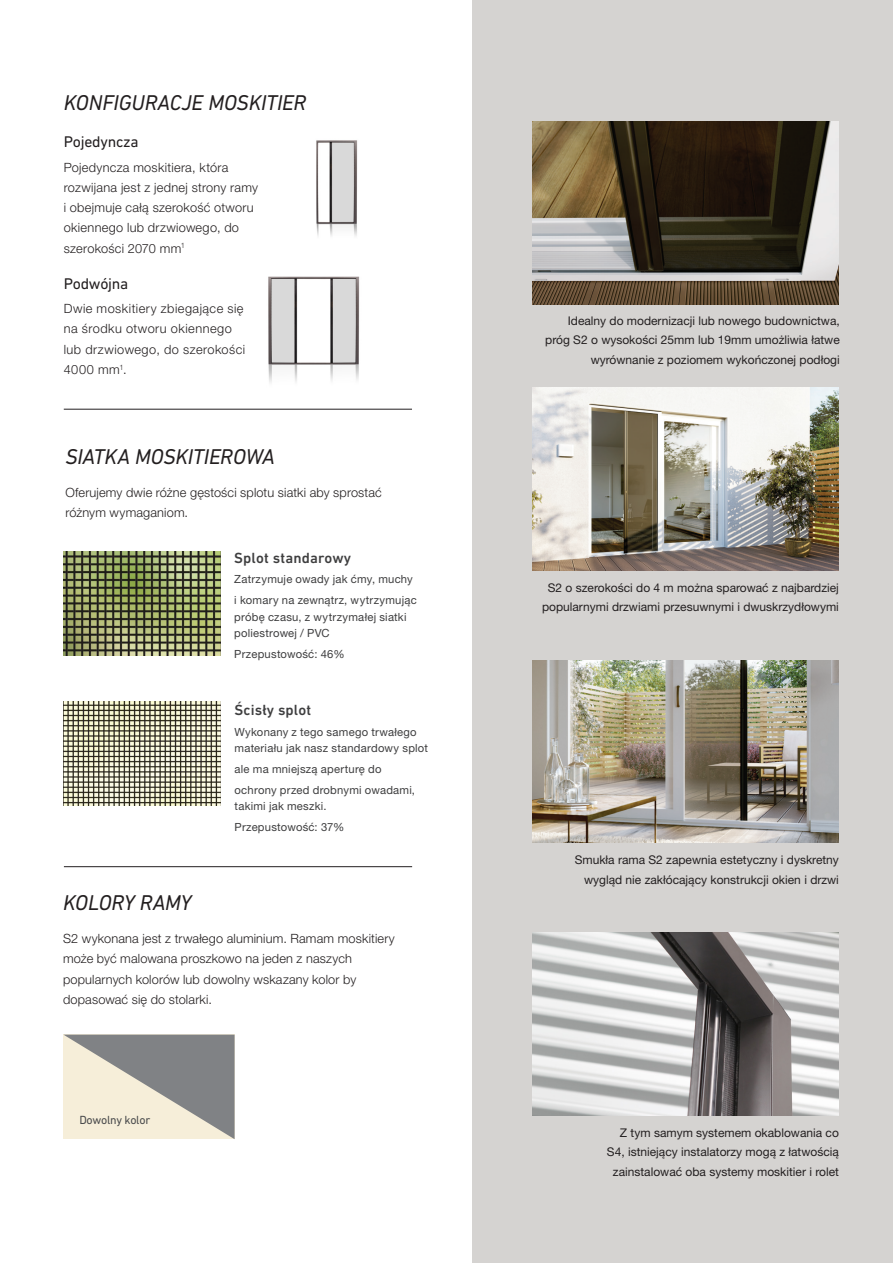
<style>
.page{position:relative;width:893px;height:1263px;background:#fff}
.page>*{position:absolute;margin:0;border:0;box-sizing:border-box;transform-origin:0 0}
.Heading_1{font:italic 21.75px "DIN Next LT Pro";letter-spacing:-.01em;color:#231f20}
.Heading_2{font:15.75px "DIN Next LT Pro";letter-spacing:-.015em;color:#231f20}
.Heading_3{font:500 15px "DIN Next LT Pro";letter-spacing:.01em;color:#3e3e3f}
.Body_copy{font:300 12.75px/20.2px "Helvetica Neue LT Pro";letter-spacing:.015em;color:#231f20}
.Heading_4_-_black{font:300 12.75px/20.2px "Helvetica Neue LT Pro";letter-spacing:.025em;color:#231f20}
.Body_copy-2{font:300 12.75px/20.2px "Helvetica Neue LT Pro";letter-spacing:.04em;color:#231f20}
.Image_caption{font:12px/19.5px "Helvetica Neue LT Pro";color:#231f20;text-align:right}
.secondary_menu_headi{font:12px "DIN Next LT Pro";letter-spacing:-.02em;color:#4b4c4d}
.Body{font:11.25px/16.5px "Helvetica Neue LT Pro";letter-spacing:.02em;color:#3e3e3f}
</style>
<div class="page">
<img style="left:268px;top:276px;width:92px;height:107px">
<img style="left:316px;top:140px;width:42px;height:96px">
<svg style="left:63px;top:1035px;width:172px;height:104px;background:#bcb9af"></svg>
<img style="left:63px;top:551px;width:157px;height:105px">
<img style="left:63px;top:701px;width:157px;height:105px">
<hr style="left:64px;top:409px;width:348px;height:1px;background:#231f20">
<hr style="left:64px;top:866px;width:348px;height:1px;background:#231f20">
<div style="left:472px;top:0;width:421px;height:1263px;background:#d5d3d1"></div>
<img style="left:533px;top:387px;width:306px;height:183px">
<img style="left:533px;top:933px;width:306px;height:183px">
<img style="left:533px;top:122px;width:306px;height:183px">
<img style="left:533px;top:660px;width:306px;height:183px">
<p class="Heading_1" style="left:64px;top:90px;width:244px">KONFIGURACJE MOSKITIER</p>
<p class="Heading_2" style="left:64px;top:133px;width:76px">Pojedyncza</p>
<p class="Heading_4_-_black" style="left:64px;top:157px;width:196px">Pojedyncza moskitiera, która rozwijana jest z jednej strony ramy i obejmuje całą szerokość otworu okiennego lub drzwiowego, do szerokości 2070 mm<sup>1</sup></p>
<p class="Heading_2" style="left:64px;top:274px;width:66px">Podwójna</p>
<p class="Body_copy-2" style="left:64px;top:298px;width:183px">Dwie moskitiery zbiegające się na środku otworu okiennego lub drzwiowego, do szerokości<br>4000 mm<sup>1</sup>.</p>
<p class="Heading_1" style="left:65px;top:444px;width:211px">SIATKA MOSKITIEROWA</p>
<p class="Body_copy" style="left:65px;top:482px;width:318px">Oferujemy dwie różne gęstości splotu siatki aby sprostać różnym wymaganiom.</p>
<p class="Heading_3" style="left:234px;top:549px;width:118px">Splot standarowy</p>
<p class="Body" style="left:234px;top:571px;width:180px">Zatrzymuje owady jak ćmy, muchy</p>
<p class="Body" style="left:234px;top:591px;width:184px">i komary na zewnątrz, wytrzymując próbę czasu, z wytrzymałej siatki poliestrowej / PVC</p>
<p class="Body" style="left:234px;top:645px;width:112px">Przepustowość: 46%</p>
<p class="Heading_3" style="left:235px;top:701px;width:78px">Ścisły splot</p>
<p class="Body" style="left:235px;top:723px;width:195px">Wykonany z tego samego trwałego materiału jak nasz standardowy splot</p>
<p class="Body" style="left:235px;top:761px;width:148px">ale ma mniejszą aperturę do</p>
<p class="Body" style="left:235px;top:781px;width:182px">ochrony przed drobnymi owadami, takimi jak meszki.</p>
<p class="Body" style="left:235px;top:819px;width:111px">Przepustowość: 37%</p>
<p class="Heading_1" style="left:63px;top:890px;width:130px">KOLORY RAMY</p>
<p class="Body_copy" style="left:63px;top:928px;width:333px">S2 wykonana jest z trwałego aluminium. Ramam moskitiery może być malowana proszkowo na jeden z naszych popularnych kolorów lub dowolny wskazany kolor by dopasować się do stolarki.</p>
<p class="secondary_menu_headi" style="left:79px;top:1112px;width:72px">Dowolny kolor</p>
<p class="Image_caption" style="left:545px;top:311px;width:296px">Idealny do modernizacji lub nowego budownictwa, próg S2 o wysokości 25mm lub 19mm umożliwia łatwe wyrównanie z poziomem wykończonej podłogi</p>
<p class="Image_caption" style="left:542px;top:577px;width:298px;text-align:center">S2 o szerokości do 4 m można sparować z najbardziej popularnymi drzwiami przesuwnymi i dwuskrzydłowymi</p>
<p class="Image_caption" style="left:575px;top:850px;width:266px">Smukła rama S2 zapewnia estetyczny i dyskretny wygląd nie zakłócający konstrukcji okien i drzwi</p>
<p class="Image_caption" style="left:607px;top:1122px;width:233px">Z tym samym systemem okablowania co<br>S4, istniejący instalatorzy mogą z łatwością zainstalować oba systemy moskitier i rolet</p>
</div>
